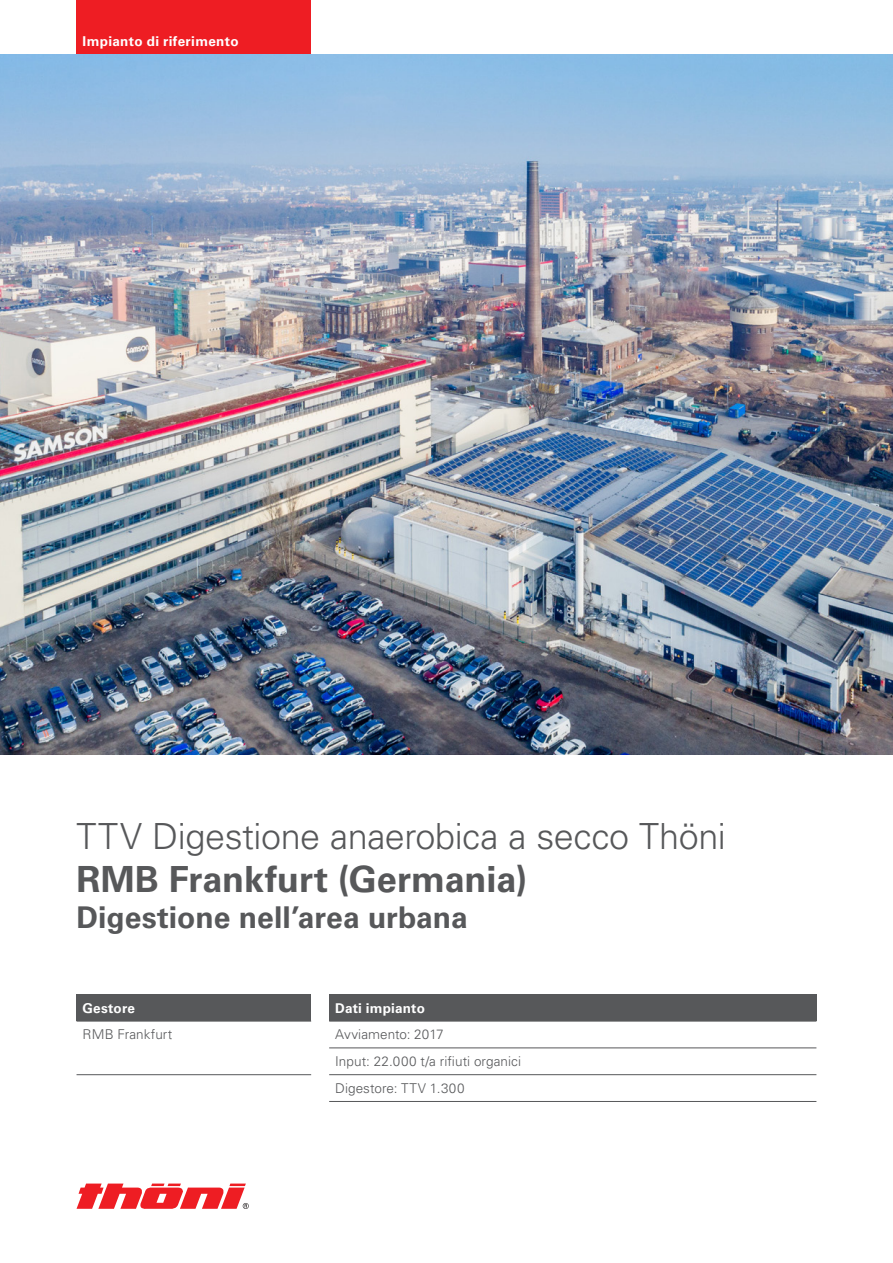
<style>
.page{position:relative;width:893px;height:1263px;background:#fff}
.page>*{position:absolute;margin:0;border:0;box-sizing:border-box;transform-origin:0 0}
.t1{font:300 36px "Univers LT Std";letter-spacing:-.01em;color:#57585a}
.t2{font:700 36px "Univers LT Std";color:#57585a}
.t3{font:700 30px "Univers LT Std";color:#57585a}
.t4{font:300 13.5px/26.8px "Univers LT Std";letter-spacing:.005em;color:#57585a}
.t5{font:700 13.5px "Univers LT Std";letter-spacing:.02em;color:#fff}
</style>
<div class="page">
<div style="left:77px;top:994px;width:234px;height:27px;background:#57585a"></div>
<hr style="left:77px;top:1021px;width:234px;height:1px;background:#57585a">
<hr style="left:77px;top:1074px;width:234px;height:1px;background:#57585a">
<svg style="left:77px;top:1183px;width:172px;height:26px"></svg>
<div style="left:77px;top:0;width:234px;height:54px;background:#ee1d23"></div>
<div style="left:329px;top:994px;width:487px;height:27px;background:#57585a"></div>
<hr style="left:329px;top:1021px;width:487px;height:1px;background:#57585a">
<hr style="left:329px;top:1047px;width:487px;height:1px;background:#57585a">
<hr style="left:329px;top:1074px;width:487px;height:1px;background:#57585a">
<hr style="left:329px;top:1101px;width:487px;height:1px;background:#57585a">
<img style="left:0;top:54px;width:893px;height:701px">
<p class="t5" style="left:83px;top:33px;width:158px">Impianto di riferimento</p>
<h1 class="t1" style="left:77px;top:814px;width:651px">TTV Digestione anaerobica a secco Thöni</h1>
<h1 class="t2" style="left:77px;top:858px;width:452px">RMB Frankfurt (Germania)</h1>
<h2 class="t3" style="left:77px;top:900px;width:393px">Digestione nell’area urbana</h2>
<p class="t5" style="left:83px;top:1000px;width:54px">Gestore</p>
<p class="t4" style="left:83px;top:1021px;width:91px">RMB Frankfurt</p>
<p class="t5" style="left:335px;top:1000px;width:91px">Dati impianto</p>
<p class="t4" style="left:335px;top:1021px;width:187px">Avviamento: 2017<br>Input: 22.000 t/a rifiuti organici<br>Digestore: TTV 1.300</p>
</div>
